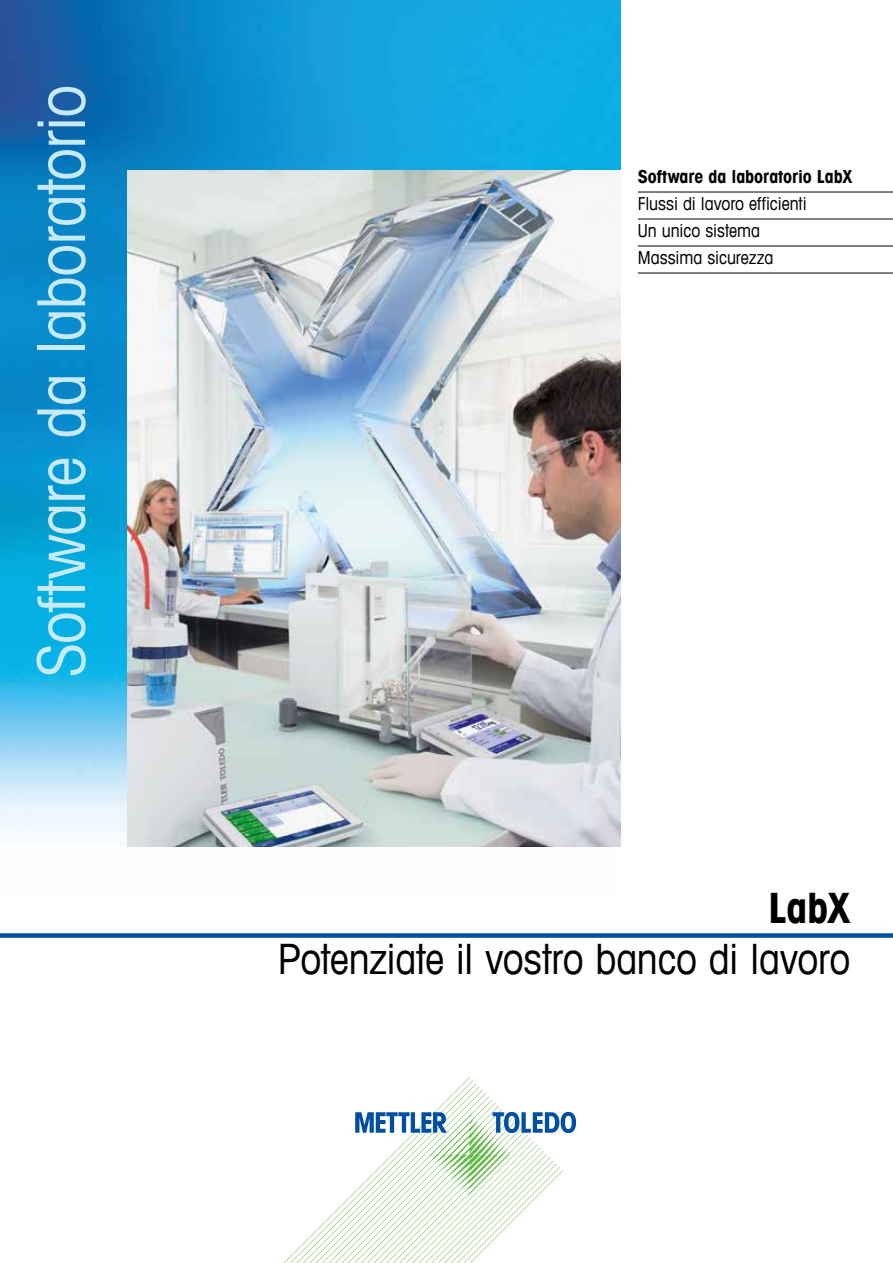
<style>
.page{position:relative;width:893px;height:1263px;background:#fff}
.page>*{position:absolute;margin:0;border:0;box-sizing:border-box;transform-origin:0 0}
.t1{font:condensed 66px "Avant Garde Com";letter-spacing:-.015em;color:#c7eafb}
.t2{font:condensed 42px "Avant Garde Com";letter-spacing:-.01em;color:#000}
.t3{font:700 condensed 42px "Avant Garde Com";color:#000}
.t4{font:condensed 18px/27px "Avant Garde Com";letter-spacing:-.005em;color:#000}
.t5{font:700 condensed 18px "Avant Garde Com";letter-spacing:-.005em;color:#000}
</style>
<div class="page">
<div style="left:0;top:933px;width:893px;height:5px;background:#004fa3"></div>
<svg style="left:284px;top:1077px;width:292px;height:186px"></svg>
<img style="left:0;top:0;width:621px;height:847px">
<hr style="left:638px;top:192px;width:255px;height:1px;background:#000">
<hr style="left:638px;top:219px;width:255px;height:1px;background:#000">
<hr style="left:638px;top:246px;width:255px;height:1px;background:#000">
<hr style="left:638px;top:273px;width:255px;height:1px;background:#000">
<img style="left:128px;top:170px;width:493px;height:676px">
<h1 class="t1" style="left:21px;top:677px;width:594px;rotate:-90deg">Software da laboratorio</h1>
<p class="t5" style="left:638px;top:165px;width:216px">Software da laboratorio LabX</p>
<p class="t4" style="left:638px;top:190px;width:170px">Flussi di lavoro efficienti<br>Un unico sistema<br>Massima sicurezza</p>
<h2 class="t3" style="left:768px;top:881px;width:84px">LabX</h2>
<h2 class="t2" style="left:278px;top:933px;width:574px">Potenziate il vostro banco di lavoro</h2>
</div>
